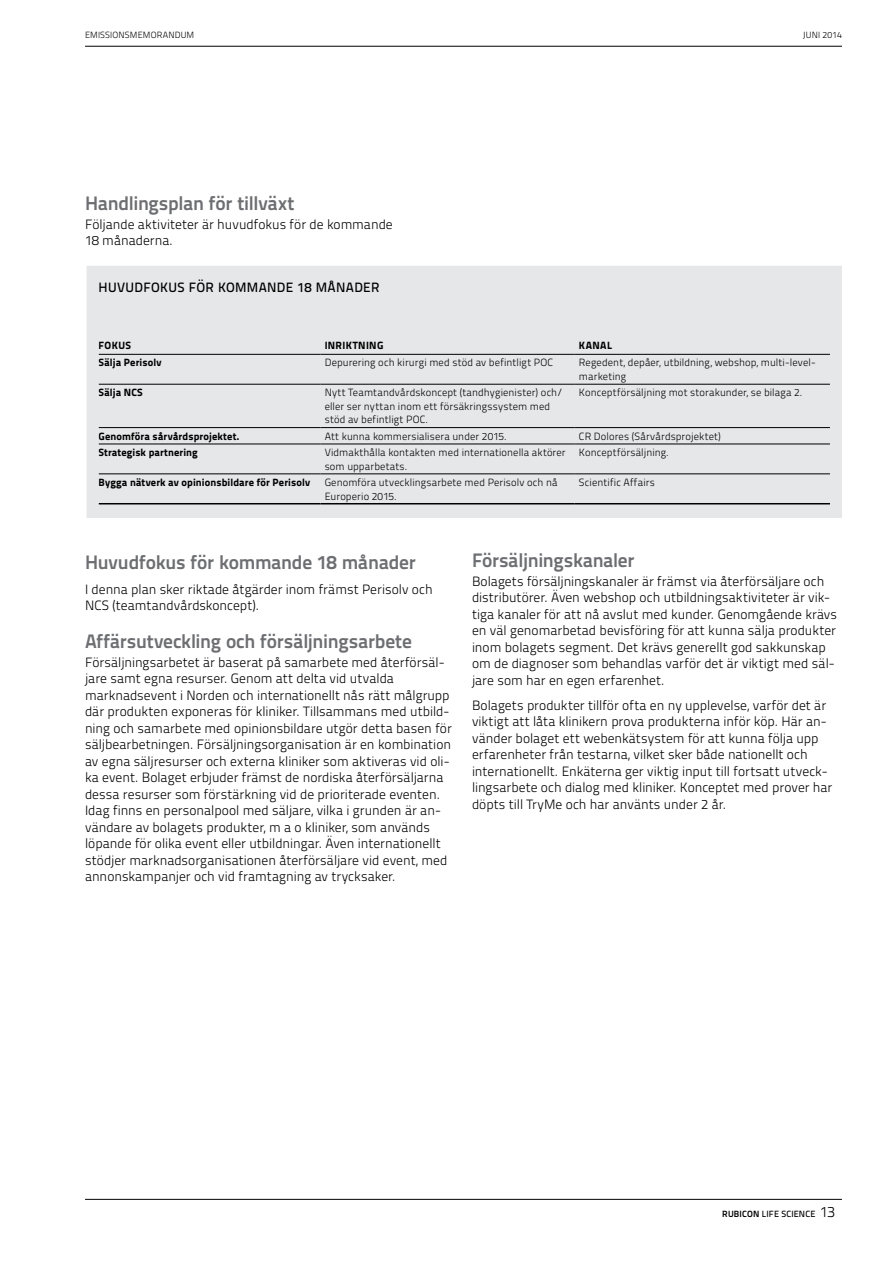
<style>
.page{position:relative;width:893px;height:1263px;background:#fff}
.page>*{position:absolute;margin:0;border:0;box-sizing:border-box;transform-origin:0 0}
.t1{font:700 19.5px "Titillium Text 22 L";letter-spacing:-.015em;color:#6d6e71}
.t2{font:300 13.5px/16.5px "Titillium Text 22 L";color:#000}
.t3{font:500 13.5px "Titillium Text 22 L";letter-spacing:.025em;color:#000}
.t4{font:300 10.5px/13.5px "Titillium Text 22 L";letter-spacing:.01em;color:#000}
.t5{font:800 10.5px "Titillium Text 22 L";letter-spacing:.01em;color:#000}
.t6{font:800 10.5px "Titillium Text 22 L";letter-spacing:.035em;color:#000}
.t7{font:300 9px "Titillium Text 22 L";letter-spacing:.015em;color:#000}
.t8{font:500 9px "Titillium Text 22 L";letter-spacing:.015em;color:#000}
.s1{font-weight:700}
.s2{font-weight:300;font-size:15px}
</style>
<div class="page">
<hr style="left:85px;top:46px;width:757px;height:1px;background:#000">
<hr style="left:85px;top:1199px;width:757px;height:1px;background:#000">
<div style="left:93px;top:272px;width:743px;height:240px;background:#e6e7e8"></div>
<hr style="left:99px;top:503px;width:221px;height:1px;background:#000">
<hr style="left:320px;top:503px;width:255px;height:1px;background:#000">
<hr style="left:575px;top:503px;width:258px;height:1px;background:#000">
<hr style="left:99px;top:354px;width:221px;height:1px;background:#000">
<hr style="left:320px;top:354px;width:255px;height:1px;background:#000">
<hr style="left:575px;top:354px;width:258px;height:1px;background:#000">
<hr style="left:99px;top:384px;width:221px;height:1px;background:#000">
<hr style="left:320px;top:384px;width:255px;height:1px;background:#000">
<hr style="left:575px;top:384px;width:258px;height:1px;background:#000">
<hr style="left:99px;top:427px;width:221px;height:1px;background:#000">
<hr style="left:320px;top:427px;width:255px;height:1px;background:#000">
<hr style="left:575px;top:427px;width:258px;height:1px;background:#000">
<hr style="left:99px;top:444px;width:221px;height:1px;background:#000">
<hr style="left:320px;top:444px;width:255px;height:1px;background:#000">
<hr style="left:575px;top:444px;width:258px;height:1px;background:#000">
<hr style="left:99px;top:474px;width:221px;height:1px;background:#000">
<hr style="left:320px;top:474px;width:255px;height:1px;background:#000">
<hr style="left:575px;top:474px;width:258px;height:1px;background:#000">
<div style="left:87px;top:266px;width:755px;height:252px;border:12px solid #e6e7e8"></div>
<p class="t7" style="left:85px;top:28px;width:111px">EMISSIONSMEMORANDUM</p>
<p class="t7" style="left:803px;top:28px;width:40px">JUNI 2014</p>
<h1 class="t1" style="left:85px;top:188px;width:211px">Handlingsplan för tillväxt</h1>
<p class="t2" style="left:85px;top:215px;width:309px">Följande aktiviteter är huvudfokus för de kommande<br>18 månaderna.</p>
<p class="t3" style="left:99px;top:277px;width:282px">HUVUDFOKUS FÖR KOMMANDE 18 MÅNADER</p>
<p class="t5" style="left:99px;top:337px;width:34px">FOKUS</p>
<p class="t6" style="left:325px;top:337px;width:60px">INRIKTNING</p>
<p class="t5" style="left:579px;top:337px;width:35px">KANAL</p>
<p class="t5" style="left:99px;top:354px;width:64px">Sälja Perisolv</p>
<p class="t4" style="left:325px;top:355px;width:230px">Depurering och kirurgi med stöd av befintligt POC</p>
<p class="t4" style="left:579px;top:355px;width:238px">Regedent, depåer, utbildning, webshop, multi-level&shy;marketing</p>
<p class="t5" style="left:99px;top:384px;width:46px">Sälja NCS</p>
<p class="t4" style="left:325px;top:385px;width:239px">Nytt Teamtandvårdskoncept (tandhygienister) och/ eller ser nyttan inom ett försäkringssystem med stöd av befintligt POC.</p>
<p class="t4" style="left:579px;top:385px;width:225px">Konceptförsäljning mot storakunder, se bilaga 2.</p>
<p class="t5" style="left:99px;top:428px;width:142px">Genomföra sårvårdsprojektet.</p>
<p class="t4" style="left:325px;top:429px;width:184px">Att kunna kommersialisera under 2015.</p>
<p class="t4" style="left:579px;top:429px;width:144px">CR Dolores (Sårvårdsprojektet)</p>
<p class="t5" style="left:99px;top:444px;width:101px">Strategisk partnering</p>
<p class="t4" style="left:325px;top:445px;width:242px">Vidmakthålla kontakten med internationella aktörer som upparbetats.</p>
<p class="t4" style="left:579px;top:445px;width:91px">Konceptförsäljning.</p>
<p class="t5" style="left:99px;top:474px;width:213px">Bygga nätverk av opinionsbildare för Perisolv</p>
<p class="t4" style="left:325px;top:475px;width:235px">Genomföra utvecklingsarbete med Perisolv och nå<br>Europerio 2015.</p>
<p class="t4" style="left:579px;top:475px;width:77px">Scientific Affairs</p>
<h1 class="t1" style="left:85px;top:547px;width:332px">Huvudfokus för kommande 18 månader</h1>
<p class="t2" style="left:85px;top:580px;width:349px">I denna plan sker riktade åtgärder inom främst Perisolv och<br>NCS (teamtandvårdskoncept).</p>
<h1 class="t1" style="left:85px;top:626px;width:328px">Affärsutveckling och försäljningsarbete</h1>
<p class="t2" style="left:85px;top:653px;width:368px">Försäljningsarbetet är baserat på samarbete med återförsäl&shy;jare samt egna resurser. Genom att delta vid utvalda marknadsevent i Norden och internationellt nås rätt målgrupp där produkten exponeras för kliniker. Tillsammans med utbild&shy;ning och samarbete med opinionsbildare utgör detta basen för säljbearbetningen. Försäljningsorganisation är en kombination av egna säljresurser och externa kliniker som aktiveras vid oli&shy;ka event. Bolaget erbjuder främst de nordiska återförsäljarna dessa resurser som förstärkning vid de prioriterade eventen.<br>Idag finns en personalpool med säljare, vilka i grunden är an&shy;vändare av bolagets produkter, m a o kliniker, som används löpande för olika event eller utbildningar. Även internationellt stödjer marknadsorganisationen återförsäljare vid event, med annonskampanjer och vid framtagning av trycksaker.</p>
<h1 class="t1" style="left:472px;top:545px;width:164px">Försäljningskanaler</h1>
<p class="t2" style="left:472px;top:572px;width:367px">Bolagets försäljningskanaler är främst via återförsäljare och distributörer. Även webshop och utbildningsaktiviteter är vik&shy;tiga kanaler för att nå avslut med kunder. Genomgående krävs en väl genomarbetad bevisföring för att kunna sälja produkter inom bolagets segment. Det krävs generellt god sakkunskap om de diagnoser som behandlas varför det är viktigt med säl&shy;jare som har en egen erfarenhet.</p>
<p class="t2" style="left:472px;top:696px;width:362px">Bolagets produkter tillför ofta en ny upplevelse, varför det är viktigt att låta klinikern prova produkterna inför köp. Här an&shy;vänder bolaget ett webenkätsystem för att kunna följa upp erfarenheter från testarna, vilket sker både nationellt och internationellt. Enkäterna ger viktig input till fortsatt utveck&shy;lingsarbete och dialog med kliniker. Konceptet med prover har döpts till TryMe och har använts under 2 år.</p>
<p class="t8" style="left:722px;top:1207px;width:114px"><span class="s1">RUBICON</span> LIFE SCIENCE <span class="s2">13</span></p>
</div>
